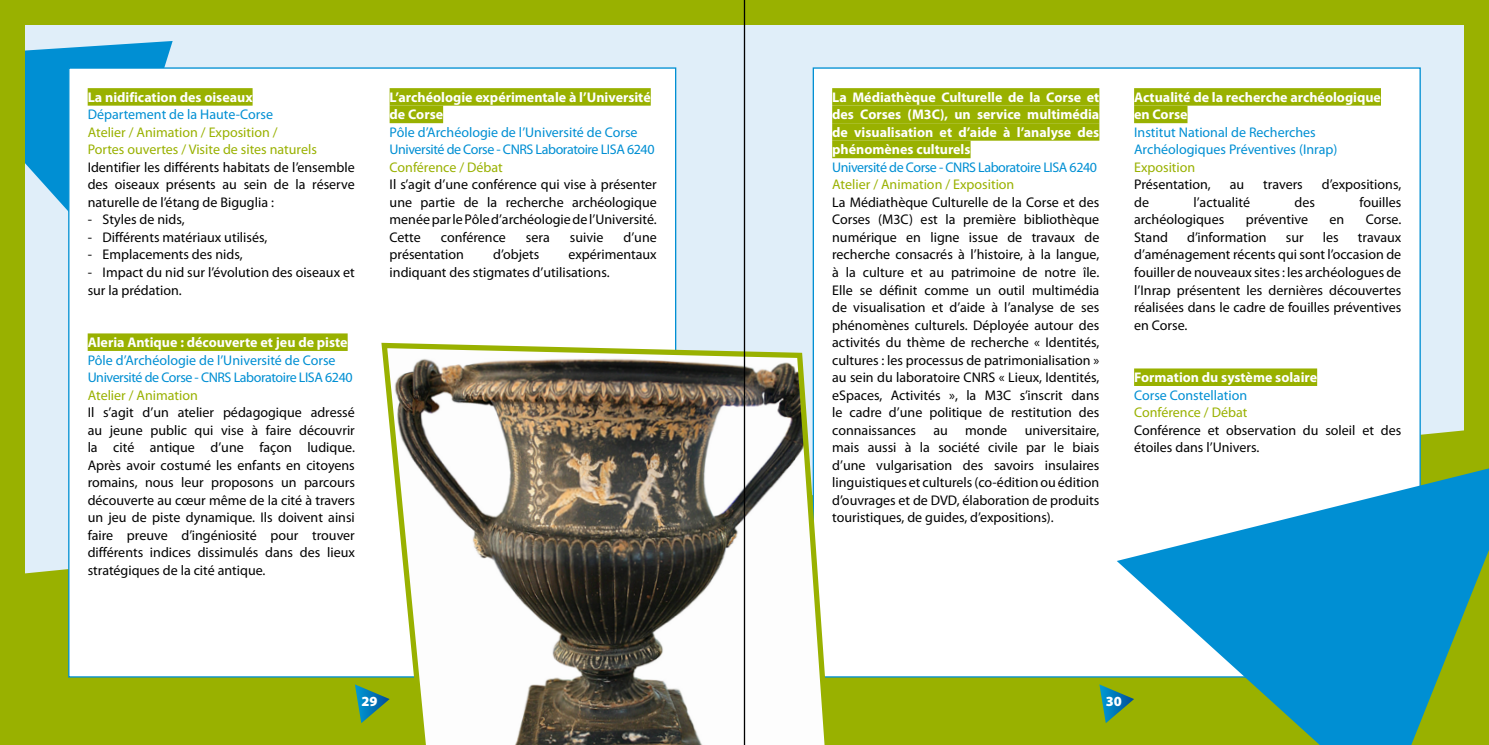
<style>
.page{position:relative;width:1489px;height:745px;background:#fff}
.page>*{position:absolute;margin:0;border:0;box-sizing:border-box;transform-origin:0 0}
.t1{font:14px/17.5px "Myriad Pro";color:#000;text-align:justify}
.t2{font:700 14px/17.5px "Myriad Pro";color:#fff}
.t3{font:14px/17.5px "Myriad Pro";letter-spacing:-.03em;color:#008fd3}
.t4{font:14px/17.5px "Myriad Pro";color:#99b100}
.t5{font:14px/17.5px "Myriad Pro";letter-spacing:-.005em;color:#008fd3}
.t6{font:900 14px "Myriad Pro";color:#fff}
</style>
<div class="page">
<div style="left:0;top:0;width:1488px;height:744px;background:#e0eef9"></div>
<svg style="left:25px;top:430px;width:1438px;height:289px;fill:#99b100"></svg>
<svg style="left:25px;top:41px;width:148px;height:169px"></svg>
<div style="left:0;top:719px;width:1488px;height:25px;background:#99b100"></div>
<div style="left:0;top:0;width:1488px;height:25px;background:#99b100"></div>
<div style="left:1463px;top:0;width:25px;height:744px;background:#99b100"></div>
<div style="left:0;top:0;width:25px;height:744px;background:#99b100"></div>
<div style="left:67px;top:67px;width:610px;height:610px;background:#fff"></div>
<div style="left:812px;top:67px;width:609px;height:610px;background:#fff"></div>
<div style="left:88px;top:88px;width:164px;height:18px;background:#99b100"></div>
<div style="left:88px;top:333px;width:259px;height:18px;background:#99b100"></div>
<div style="left:389px;top:88px;width:261px;height:18px;background:#99b100"></div>
<div style="left:389px;top:106px;width:54px;height:17px;background:#99b100"></div>
<div style="left:832px;top:88px;width:267px;height:18px;background:#99b100"></div>
<div style="left:832px;top:106px;width:267px;height:17px;background:#99b100"></div>
<div style="left:832px;top:123px;width:267px;height:18px;background:#99b100"></div>
<div style="left:832px;top:141px;width:138px;height:17px;background:#99b100"></div>
<div style="left:1134px;top:88px;width:246px;height:18px;background:#99b100"></div>
<div style="left:1134px;top:106px;width:53px;height:17px;background:#99b100"></div>
<div style="left:1134px;top:368px;width:182px;height:18px;background:#99b100"></div>
<svg style="left:1116px;top:468px;width:372px;height:276px;background:#57afb7"></svg>
<svg style="left:378px;top:339px;width:456px;height:405px;background:#acaa9b"></svg>
<svg style="left:355px;top:684px;width:34px;height:38px"></svg>
<svg style="left:1099px;top:684px;width:35px;height:38px"></svg>
<hr style="left:743px;top:0;width:2px;height:744px;background:#000">
<p class="t2" style="left:88px;top:88px;width:166px">La nidification des oiseaux</p>
<p class="t5" style="left:88px;top:106px;width:187px">Département de la Haute-Corse</p>
<p class="t4" style="left:88px;top:123px;width:231px">Atelier / Animation / Exposition /<br>Portes ouvertes / Visite de sites naturels</p>
<p class="t1" style="left:88px;top:158px;width:269px">Identifier les différents habitats de l’ensemble des oiseaux présents au sein de la réserve naturelle de l’étang de Biguglia :</p>
<p class="t1" style="left:88px;top:211px;width:99px">- Styles de nids,</p>
<p class="t1" style="left:88px;top:228px;width:181px">- Différents matériaux utilisés,</p>
<p class="t1" style="left:88px;top:246px;width:156px">- Emplacements des nids,</p>
<p class="t1" style="left:88px;top:263px;width:269px">- Impact du nid sur l’évolution des oiseaux et sur la prédation.</p>
<p class="t2" style="left:88px;top:333px;width:261px">Aleria Antique : découverte et jeu de piste</p>
<p class="t3" style="left:88px;top:351px;width:266px">Pôle d’Archéologie de l’Université de Corse<br>Université de Corse - CNRS Laboratoire LISA 6240</p>
<p class="t4" style="left:88px;top:386px;width:112px">Atelier / Animation</p>
<p class="t1" style="left:88px;top:403px;width:269px">Il s’agit d’un atelier pédagogique adressé au jeune public qui vise à faire découvrir la cité antique d’une façon ludique.<br>Après avoir costumé les enfants en citoyens romains, nous leur proposons un parcours découverte au cœur même de la cité à travers un jeu de piste dynamique. Ils doivent ainsi faire preuve d’ingéniosité pour trouver différents indices dissimulés dans des lieux stratégiques de la cité antique.</p>
<p class="t2" style="left:389px;top:88px;width:263px">L’archéologie expérimentale à l’Université de Corse</p>
<p class="t3" style="left:389px;top:123px;width:266px">Pôle d’Archéologie de l’Université de Corse<br>Université de Corse - CNRS Laboratoire LISA 6240</p>
<p class="t4" style="left:389px;top:158px;width:115px">Conférence / Débat</p>
<p class="t1" style="left:389px;top:176px;width:269px">Il s’agit d’une conférence qui vise à présenter une partie de la recherche archéologique menée par le Pôle d’archéologie de l’Université.<br>Cette</p>
<p class="t1" style="left:441px;top:228px;width:66px">conférence</p>
<p class="t1" style="left:526px;top:228px;width:25px">sera</p>
<p class="t1" style="left:569px;top:228px;width:35px">suivie</p>
<p class="t1" style="left:623px;top:228px;width:35px">d’une</p>
<p class="t1" style="left:389px;top:246px;width:76px">présentation</p>
<p class="t1" style="left:493px;top:246px;width:48px">d’objets</p>
<p class="t1" style="left:389px;top:246px;width:269px;text-indent:179px">expérimentaux indiquant des stigmates d’utilisations.</p>
<p class="t2" style="left:832px;top:88px;width:269px;text-align:justify">La Médiathèque Culturelle de la Corse et des Corses (M3C), un service multimédia de visualisation et d’aide à l’analyse des phénomènes culturels</p>
<p class="t3" style="left:832px;top:158px;width:266px">Université de Corse - CNRS Laboratoire LISA 6240</p>
<p class="t4" style="left:832px;top:176px;width:184px">Atelier / Animation / Exposition</p>
<p class="t1" style="left:832px;top:193px;width:269px">La Médiathèque Culturelle de la Corse et des Corses (M3C) est la première bibliothèque numérique en ligne issue de travaux de recherche consacrés à l’histoire, à la langue, à la culture et au patrimoine de notre île.<br>Elle se définit comme un outil multimédia de visualisation et d’aide à l’analyse de ses phénomènes culturels. Déployée autour des activités du thème de recherche « Identités, cultures : les processus de patrimonialisation » au sein du laboratoire CNRS « Lieux, Identités, eSpaces, Activités », la M3C s’inscrit dans le cadre d’une politique de restitution des connaissances au monde universitaire, mais aussi à la société civile par le biais d’une vulgarisation des savoirs insulaires linguistiques et culturels (co-édition ou édition d’ouvrages et de DVD, élaboration de produits touristiques, de guides, d’expositions).</p>
<p class="t2" style="left:1134px;top:88px;width:248px">Actualité de la recherche archéologique en Corse</p>
<p class="t5" style="left:1134px;top:123px;width:205px">Institut National de Recherches<br>Archéologiques Préventives (Inrap)</p>
<p class="t4" style="left:1134px;top:158px;width:63px">Exposition</p>
<p class="t1" style="left:1134px;top:176px;width:78px">Présentation,</p>
<p class="t1" style="left:1229px;top:176px;width:16px">au</p>
<p class="t1" style="left:1263px;top:176px;width:41px">travers</p>
<p class="t1" style="left:1321px;top:176px;width:81px">d’expositions,</p>
<p class="t1" style="left:1134px;top:193px;width:16px">de</p>
<p class="t1" style="left:1193px;top:193px;width:58px">l’actualité</p>
<p class="t1" style="left:1294px;top:193px;width:22px">des</p>
<p class="t1" style="left:1359px;top:193px;width:43px">fouilles</p>
<p class="t1" style="left:1134px;top:211px;width:92px">archéologiques</p>
<p class="t1" style="left:1245px;top:211px;width:64px">préventive</p>
<p class="t1" style="left:1329px;top:211px;width:16px">en</p>
<p class="t1" style="left:1365px;top:211px;width:37px">Corse.</p>
<p class="t1" style="left:1134px;top:228px;width:35px">Stand</p>
<p class="t1" style="left:1187px;top:228px;width:81px">d’information</p>
<p class="t1" style="left:1285px;top:228px;width:19px">sur</p>
<p class="t1" style="left:1322px;top:228px;width:17px">les</p>
<p class="t1" style="left:1134px;top:228px;width:269px;text-indent:224px">travaux d’aménagement récents qui sont l’occasion de fouiller de nouveaux sites : les archéologues de l’Inrap présentent les dernières découvertes réalisées dans le cadre de fouilles préventives en Corse.</p>
<p class="t2" style="left:1134px;top:368px;width:184px">Formation du système solaire</p>
<p class="t5" style="left:1134px;top:386px;width:114px">Corse Constellation</p>
<p class="t4" style="left:1134px;top:403px;width:115px">Conférence / Débat</p>
<p class="t1" style="left:1134px;top:421px;width:269px">Conférence et observation du soleil et des étoiles dans l’Univers.</p>
<p class="t6" style="left:361px;top:693px;width:18px">29</p>
<p class="t6" style="left:1105px;top:693px;width:18px">30</p>
</div>
